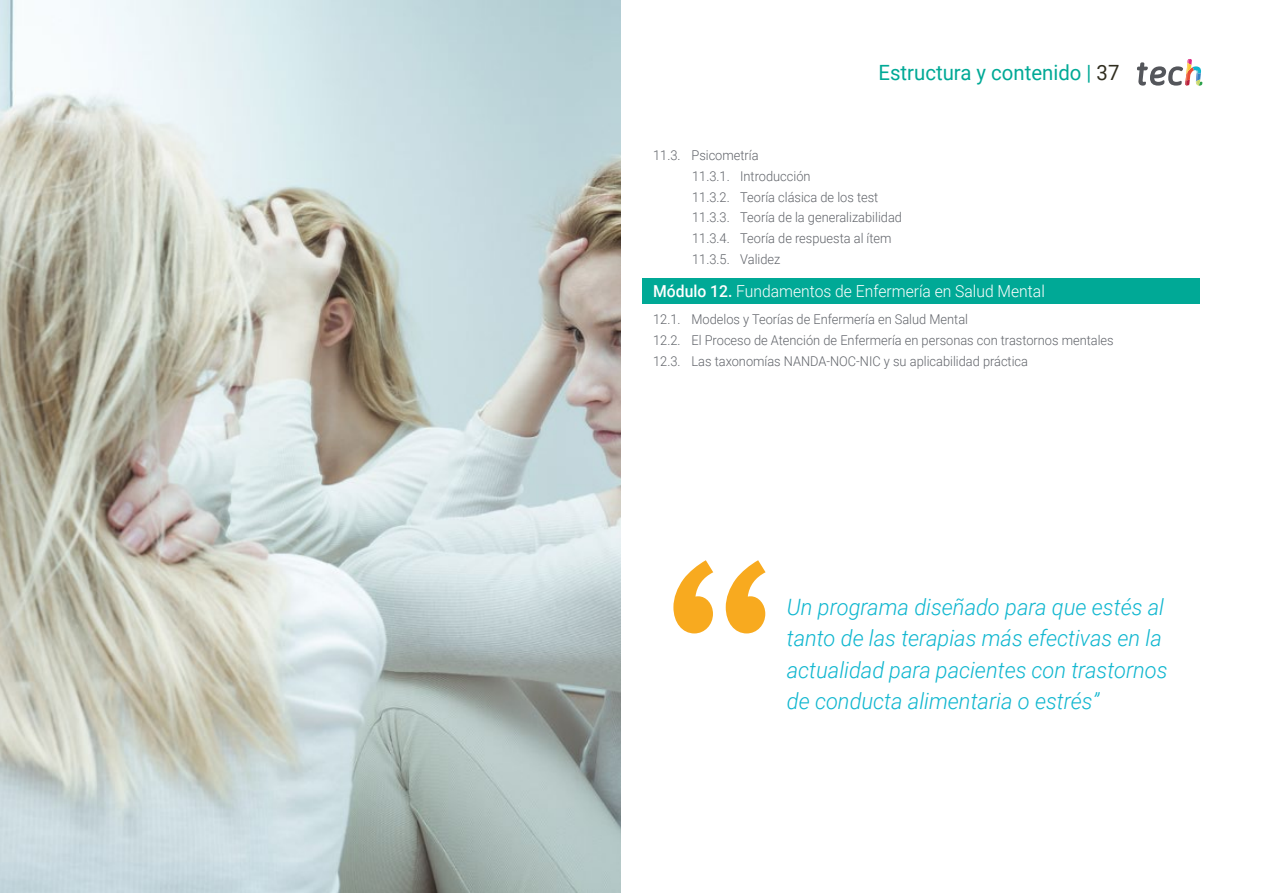
<style>
.page{position:relative;width:1263px;height:893px;background:#fff}
.page>*{position:absolute;margin:0;border:0;box-sizing:border-box;transform-origin:0 0}
.t1{font:italic 300 22.5px/31.5px "Roboto";color:#0fb6cf}
.t2{font:21px "Roboto";color:#00a996}
.t3{font:300 16.5px "Roboto";color:#fff;scale:.95 1}
.t4{font:300 13.5px/20.7px "Roboto";color:#61646a;scale:.95 1}
.s1{color:#312e20}
.s2{font-weight:500}
</style>
<div class="page">
<div style="left:642px;top:278px;width:557px;height:25px;background:#00a996"></div>
<img style="left:0;top:0;width:621px;height:893px">
<svg style="left:673px;top:560px;width:92px;height:73px"></svg>
<svg style="left:1137px;top:59px;width:65px;height:27px"></svg>
<h2 class="t2" style="left:878px;top:57px;width:242px">Estructura y contenido | <span class="s1">37</span></h2>
<p class="t4" style="left:692px;top:144px;width:222px;text-indent:-39px">11.3. Psicometría<br>11.3.1. Introducción<br>11.3.2. Teoría clásica de los test<br>11.3.3. Teoría de la generalizabilidad<br>11.3.4. Teoría de respuesta al ítem<br>11.3.5. Validez</p>
<p class="t3" style="left:653px;top:280px;width:414px"><span class="s2">Módulo 12.</span> Fundamentos de Enfermería en Salud Mental</p>
<p class="t4" style="left:653px;top:309px;width:486px">12.1. Modelos y Teorías de Enfermería en Salud Mental<br>12.2. El Proceso de Atención de Enfermería en personas con trastornos mentales<br>12.3. Las taxonomías NANDA-NOC-NIC y su aplicabilidad práctica</p>
<h1 class="t1" style="left:787px;top:590px;width:382px">Un programa diseñado para que estés al tanto de las terapias más efectivas en la actualidad para pacientes con trastornos de conducta alimentaria o estrés”</h1>
</div>
